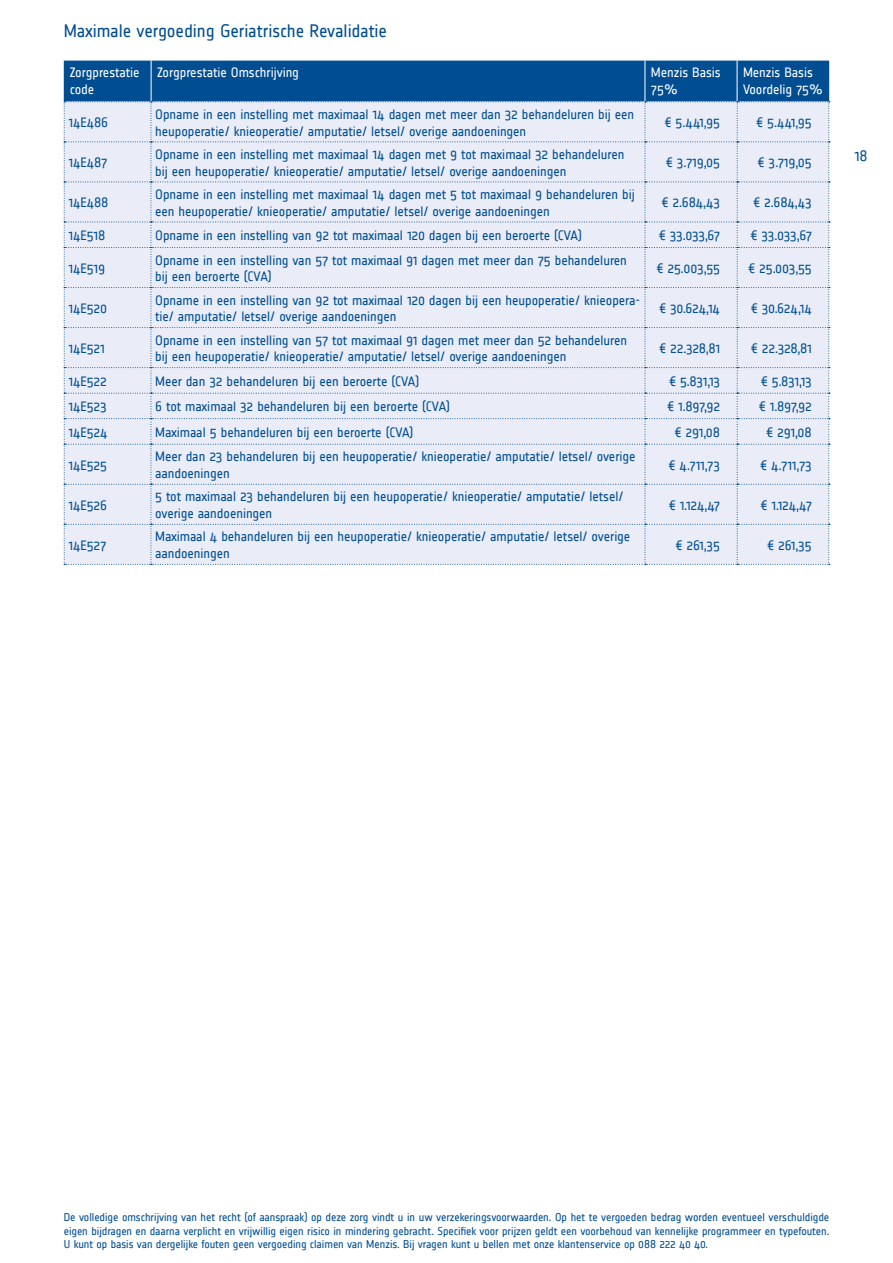
<style>
.page{position:relative;width:893px;height:1263px;background:#fff}
.page>*{position:absolute;margin:0;border:0;box-sizing:border-box;transform-origin:0 0}
.subkop{font:18px "Notes";letter-spacing:-.005em;color:#004e91}
.t1{font:15px "Notes";color:#004e91}
.t2{font:13.5px/16.5px "Notes";letter-spacing:-.005em;color:#004e91}
.t3{font:13.5px/16.5px "Notes";letter-spacing:-.005em;color:#fff}
.t4{font:11.25px/13.5px "Notes";letter-spacing:-.005em;color:#004e91;text-align:justify}
</style>
<div class="page">
<svg style="left:64px;top:61px;width:766px;height:504px;background:#d4deed"></svg>
<p class="subkop" style="left:64px;top:22px;width:325px">Maximale vergoeding Geriatrische Revalidatie</p>
<p class="t3" style="left:70px;top:65px;width:71px">Zorgprestatie code</p>
<p class="t3" style="left:157px;top:65px;width:143px">Zorgprestatie Omschrijving</p>
<p class="t3" style="left:651px;top:65px;width:71px">Menzis Basis<br>75%</p>
<p class="t3" style="left:743px;top:65px;width:81px">Menzis Basis<br>Voordelig 75%</p>
<p class="t2" style="left:68px;top:114px;width:41px">14E486</p>
<p class="t2" style="left:155px;top:106px;width:480px">Opname in een instelling met maximaal 14 dagen met meer dan 32 behandeluren bij een heupoperatie/ knieoperatie/ amputatie/ letsel/ overige aandoeningen</p>
<p class="t2" style="left:664px;top:114px;width:57px">€ 5.441,95</p>
<p class="t2" style="left:756px;top:114px;width:57px">€ 5.441,95</p>
<p class="t2" style="left:68px;top:154px;width:40px">14E487</p>
<p class="t2" style="left:155px;top:146px;width:471px">Opname in een instelling met maximaal 14 dagen met 9 tot maximaal 32 behandeluren bij een heupoperatie/ knieoperatie/ amputatie/ letsel/ overige aandoeningen</p>
<p class="t2" style="left:666px;top:154px;width:56px">€ 3.719,05</p>
<p class="t2" style="left:758px;top:154px;width:56px">€ 3.719,05</p>
<p class="t2" style="left:68px;top:195px;width:42px">14E488</p>
<p class="t2" style="left:155px;top:186px;width:481px">Opname in een instelling met maximaal 14 dagen met 5 tot maximaal 9 behandeluren bij een heupoperatie/ knieoperatie/ amputatie/ letsel/ overige aandoeningen</p>
<p class="t2" style="left:662px;top:195px;width:60px">€ 2.684,43</p>
<p class="t2" style="left:753px;top:195px;width:60px">€ 2.684,43</p>
<p class="t2" style="left:68px;top:227px;width:39px">14E518</p>
<p class="t2" style="left:155px;top:227px;width:428px">Opname in een instelling van 92 tot maximaal 120 dagen bij een beroerte (CVA)</p>
<p class="t2" style="left:659px;top:227px;width:63px">€ 33.033,67</p>
<p class="t2" style="left:750px;top:227px;width:63px">€ 33.033,67</p>
<p class="t2" style="left:68px;top:260px;width:38px">14E519</p>
<p class="t2" style="left:155px;top:252px;width:473px">Opname in een instelling van 57 tot maximaal 91 dagen met meer dan 75 behandeluren bij een beroerte (CVA)</p>
<p class="t2" style="left:656px;top:260px;width:65px">€ 25.003,55</p>
<p class="t2" style="left:748px;top:260px;width:65px">€ 25.003,55</p>
<p class="t2" style="left:68px;top:300px;width:40px">14E520</p>
<p class="t2" style="left:155px;top:292px;width:486px">Opname in een instelling van 92 tot maximaal 120 dagen bij een heupoperatie/ knieopera&shy;tie/ amputatie/ letsel/ overige aandoeningen</p>
<p class="t2" style="left:659px;top:300px;width:63px">€ 30.624,14</p>
<p class="t2" style="left:751px;top:300px;width:63px">€ 30.624,14</p>
<p class="t2" style="left:68px;top:340px;width:38px">14E521</p>
<p class="t2" style="left:155px;top:332px;width:473px">Opname in een instelling van 57 tot maximaal 91 dagen met meer dan 52 behandeluren bij een heupoperatie/ knieoperatie/ amputatie/ letsel/ overige aandoeningen</p>
<p class="t2" style="left:659px;top:340px;width:62px">€ 22.328,81</p>
<p class="t2" style="left:751px;top:340px;width:62px">€ 22.328,81</p>
<p class="t2" style="left:68px;top:373px;width:40px">14E522</p>
<p class="t2" style="left:155px;top:373px;width:265px">Meer dan 32 behandeluren bij een beroerte (CVA)</p>
<p class="t2" style="left:669px;top:373px;width:53px">€ 5.831,13</p>
<p class="t2" style="left:761px;top:373px;width:53px">€ 5.831,13</p>
<p class="t2" style="left:68px;top:398px;width:40px">14E523</p>
<p class="t2" style="left:155px;top:398px;width:296px">6 tot maximaal 32 behandeluren bij een beroerte (CVA)</p>
<p class="t2" style="left:667px;top:398px;width:54px">€ 1.897,92</p>
<p class="t2" style="left:759px;top:398px;width:54px">€ 1.897,92</p>
<p class="t2" style="left:68px;top:424px;width:41px">14E524</p>
<p class="t2" style="left:155px;top:424px;width:260px">Maximaal 5 behandeluren bij een beroerte (CVA)</p>
<p class="t2" style="left:675px;top:424px;width:47px">€ 291,08</p>
<p class="t2" style="left:766px;top:424px;width:47px">€ 291,08</p>
<p class="t2" style="left:68px;top:457px;width:40px">14E525</p>
<p class="t2" style="left:155px;top:448px;width:482px">Meer dan 23 behandeluren bij een heupoperatie/ knieoperatie/ amputatie/ letsel/ overige aandoeningen</p>
<p class="t2" style="left:669px;top:457px;width:53px">€ 4.711,73</p>
<p class="t2" style="left:760px;top:457px;width:53px">€ 4.711,73</p>
<p class="t2" style="left:68px;top:497px;width:40px">14E526</p>
<p class="t2" style="left:155px;top:489px;width:470px">5 tot maximaal 23 behandeluren bij een heupoperatie/ knieoperatie/ amputatie/ letsel/ overige aandoeningen</p>
<p class="t2" style="left:669px;top:497px;width:53px">€ 1.124,47</p>
<p class="t2" style="left:760px;top:497px;width:53px">€ 1.124,47</p>
<p class="t2" style="left:68px;top:537px;width:39px">14E527</p>
<p class="t2" style="left:155px;top:529px;width:477px">Maximaal 4 behandeluren bij een heupoperatie/ knieoperatie/ amputatie/ letsel/ overige aandoeningen</p>
<p class="t2" style="left:676px;top:537px;width:46px">€ 261,35</p>
<p class="t2" style="left:767px;top:537px;width:46px">€ 261,35</p>
<p class="t1" style="left:854px;top:148px;width:15px">18</p>
<p class="t4" style="left:64px;top:1211px;width:767px">De volledige omschrijving van het recht (of aanspraak) op deze zorg vindt u in uw verzekeringsvoorwaarden. Op het te vergoeden bedrag worden eventueel verschuldigde eigen bijdragen en daarna verplicht en vrijwillig eigen risico in mindering gebracht. Specifiek voor prijzen geldt een voorbehoud van kennelijke programmeer en typefouten.<br>U kunt op basis van dergelijke fouten geen vergoeding claimen van Menzis. Bij vragen kunt u bellen met onze klantenservice op 088 222 40 40.</p>
</div>
